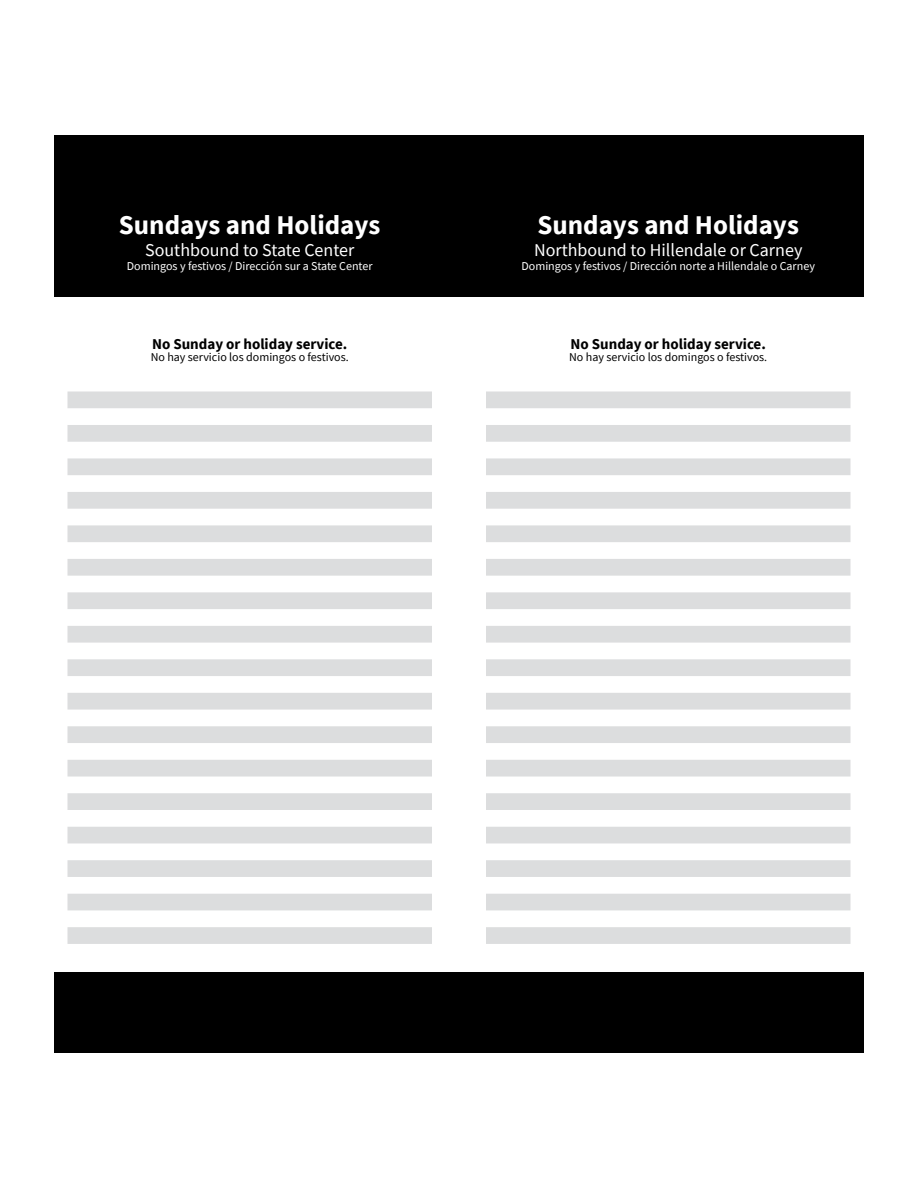
<style>
.page{position:relative;width:918px;height:1188px;background:#fff}
.page>*{position:absolute;margin:0;border:0;box-sizing:border-box;transform-origin:0 0}
.t1{font:700 27px "Source Sans Pro";color:#fff}
.t2{font:18px "Source Sans Pro";color:#fff}
.t3{font:700 15px "Source Sans Pro";color:#000}
.t4{font:12px "Source Sans Pro";color:#fff}
.t5{font:12px "Source Sans Pro";color:#000}
</style>
<div class="page">
<div style="left:54px;top:135px;width:810px;height:162px;background:#000"></div>
<div style="left:54px;top:972px;width:810px;height:81px;background:#000"></div>
<svg style="left:68px;top:392px;width:364px;height:552px"></svg>
<svg style="left:486px;top:392px;width:364px;height:552px"></svg>
<h1 class="t1" style="left:119px;top:207px;width:263px">Sundays and Holidays</h1>
<h2 class="t2" style="left:145px;top:238px;width:211px">Southbound to State Center</h2>
<p class="t4" style="left:127px;top:258px;width:247px">Domingos y festivos / Dirección sur a State Center</p>
<p class="t3" style="left:152px;top:334px;width:197px">No Sunday or holiday service.</p>
<p class="t5" style="left:151px;top:349px;width:200px">No hay servicio los domingos o festivos.</p>
<h1 class="t1" style="left:537px;top:207px;width:263px">Sundays and Holidays</h1>
<h2 class="t2" style="left:534px;top:238px;width:270px">Northbound to Hillendale or Carney</h2>
<p class="t4" style="left:522px;top:258px;width:295px">Domingos y festivos / Dirección norte a Hillendale o Carney</p>
<p class="t3" style="left:571px;top:334px;width:197px">No Sunday or holiday service.</p>
<p class="t5" style="left:569px;top:349px;width:200px">No hay servicio los domingos o festivos.</p>
</div>
